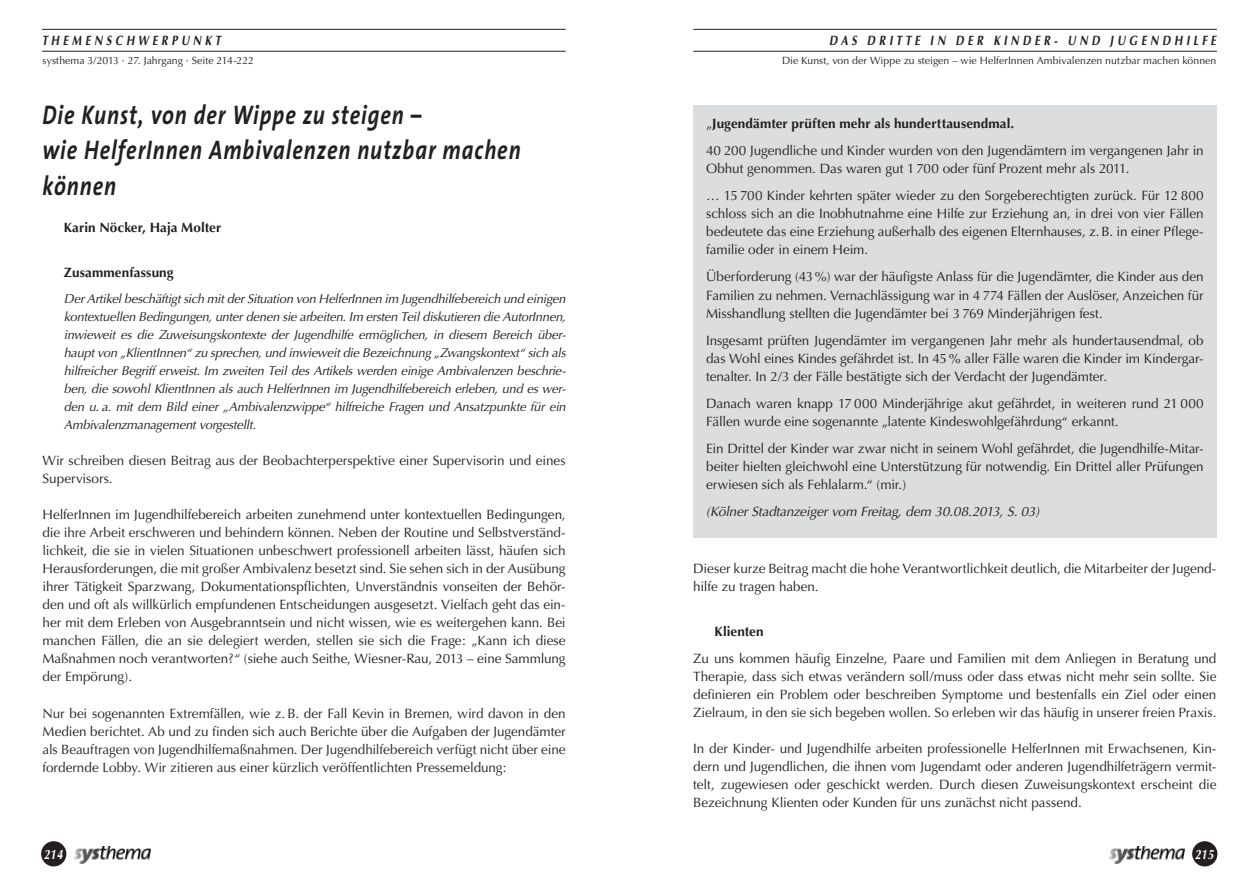
<style>
.page{position:relative;width:1259px;height:893px;background:#fff}
.page>*{position:absolute;margin:0;border:0;box-sizing:border-box;transform-origin:0 0}
.Head{font:italic 700 27px "The Sans";letter-spacing:.045em;color:#231f20;scale:.8 1}
.Copy{font:13.5px/18px "Optima";letter-spacing:-.005em;color:#231f20;text-align:justify}
.Copy-2{font:italic 13.5px "Optima";letter-spacing:-.015em;color:#231f20}
.Copy-3{font:700 13.5px "Optima";letter-spacing:.01em;color:#231f20}
.Kopfzeile_rechts{font:italic 700 13.5px "Optima";letter-spacing:.33em;color:#231f20;scale:.8 1}
.Copy_fett_tab_Abstan{font:700 13.5px "Optima";letter-spacing:.01em;color:#231f20}
.Copy_fett_tab{font:700 13.5px "Optima";letter-spacing:.005em;color:#231f20}
.Kopfzeile_links{font:italic 700 13.5px "Optima";letter-spacing:.335em;color:#231f20;scale:.8 1}
.t1{font:italic 700 13.5px "Optima";letter-spacing:.05em;color:#fff;scale:.8 1}
.Petit{font:italic 12.75px/18px "Optima";letter-spacing:-.015em;color:#231f20;text-align:justify}
.Kopf_unten_rechts{font:10.5px "Optima";color:#231f20}
.Kopf_unten_links{font:10.5px "Optima";color:#231f20}
.s1{font-weight:400}
</style>
<div class="page">
<hr style="left:42px;top:29px;width:524px;height:1px;background:#231f20">
<hr style="left:42px;top:51px;width:524px;height:1px;background:#231f20">
<hr style="left:693px;top:29px;width:523px;height:1px;background:#231f20">
<hr style="left:693px;top:51px;width:523px;height:1px;background:#231f20">
<img style="left:74px;top:846px;width:76px;height:18px">
<div style="left:41px;top:841px;width:25px;height:25px;background:#231f20;border-radius:50%"></div>
<img style="left:1109px;top:846px;width:76px;height:18px">
<div style="left:1192px;top:841px;width:25px;height:25px;background:#231f20;border-radius:50%"></div>
<div style="left:693px;top:106px;width:523px;height:432px;background:#dcdddf"></div>
<p class="Kopfzeile_links" style="left:42px;top:32px;width:225px">THEMENSCHWERPUNKT</p>
<p class="Kopfzeile_rechts" style="left:829px;top:32px;width:485px">DAS DRITTE IN DER KINDER- UND JUGENDHILFE</p>
<p class="Kopf_unten_links" style="left:43px;top:54px;width:213px">systhema 3/2013 · 27. Jahrgang · Seite 214-222</p>
<p class="Kopf_unten_rechts" style="left:782px;top:54px;width:436px">Die Kunst, von der Wippe zu steigen – wie HelferInnen Ambivalenzen nutzbar machen können</p>
<p class="Head" style="left:43px;top:92px;width:475px">Die Kunst, von der Wippe zu steigen –</p>
<p class="Head" style="left:43px;top:128px;width:599px">wie HelferInnen Ambivalenzen nutzbar machen</p>
<p class="Head" style="left:43px;top:163px;width:94px">können</p>
<p class="Copy_fett_tab" style="left:64px;top:219px;width:159px">Karin Nöcker, Haja Molter</p>
<p class="Copy_fett_tab_Abstan" style="left:64px;top:264px;width:111px">Zusammenfassung</p>
<p class="Petit" style="left:64px;top:290px;width:503px">Der Artikel beschäftigt sich mit der Situation von HelferInnen im Jugendhilfebereich und einigen kontextuellen Bedingungen, unter denen sie arbeiten. Im ersten Teil diskutieren die AutorInnen, inwieweit es die Zuweisungskontexte der Jugendhilfe ermöglichen, in diesem Bereich über&shy;haupt von „KlientInnen“ zu sprechen, und inwieweit die Bezeichnung „Zwangskontext“ sich als hilfreicher Begriff erweist. Im zweiten Teil des Artikels werden einige Ambivalenzen beschrie&shy;ben, die sowohl KlientInnen als auch HelferInnen im Jugendhilfebereich erleben, und es wer&shy;den u. a. mit dem Bild einer „Ambivalenzwippe“ hilfreiche Fragen und Ansatzpunkte für ein Ambivalenzmanagement vorgestellt.</p>
<p class="Copy" style="left:43px;top:452px;width:524px">Wir schreiben diesen Beitrag aus der Beobachterperspektive einer Supervisorin und eines<br>Supervisors.</p>
<p class="Copy" style="left:43px;top:506px;width:525px">HelferInnen im Jugendhilfebereich arbeiten zunehmend unter kontextuellen Bedingungen, die ihre Arbeit erschweren und behindern können. Neben der Routine und Selbstverständ&shy;lichkeit, die sie in vielen Situationen unbeschwert professionell arbeiten lässt, häufen sich Herausforderungen, die mit großer Ambivalenz besetzt sind. Sie sehen sich in der Ausübung ihrer Tätigkeit Sparzwang, Dokumentationspflichten, Unverständnis vonseiten der Behör&shy;den und oft als willkürlich empfundenen Entscheidungen ausgesetzt. Vielfach geht das ein&shy;her mit dem Erleben von Ausgebranntsein und nicht wissen, wie es weitergehen kann. Bei manchen Fällen, die an sie delegiert werden, stellen sie sich die Frage: „Kann ich diese Maßnahmen noch verantworten?“ (siehe auch Seithe, Wiesner-Rau, 2013 – eine Sammlung der Empörung).</p>
<p class="Copy" style="left:43px;top:704px;width:525px">Nur bei sogenannten Extremfällen, wie z. B. der Fall Kevin in Bremen, wird davon in den Medien berichtet. Ab und zu finden sich auch Berichte über die Aufgaben der Jugendämter als Beauftragen von Jugendhilfemaßnahmen. Der Jugendhilfebereich verfügt nicht über eine fordernde Lobby. Wir zitieren aus einer kürzlich veröffentlichten Pressemeldung:</p>
<p class="Copy-3" style="left:706px;top:116px;width:310px"><span class="s1">„</span>Jugendämter prüften mehr als hunderttausendmal.</p>
<p class="Copy" style="left:706px;top:142px;width:499px">40 200 Jugendliche und Kinder wurden von den Jugendämtern im vergangenen Jahr in<br>Obhut genommen. Das waren gut 1700 oder fünf Prozent mehr als 2011.</p>
<p class="Copy" style="left:706px;top:187px;width:499px">… 15 700 Kinder kehrten später wieder zu den Sorgeberechtigten zurück. Für 12 800 schloss sich an die Inobhutnahme eine Hilfe zur Erziehung an, in drei von vier Fällen bedeutete das eine Erziehung außerhalb des eigenen Elternhauses, z.B. in einer Pflege&shy;familie oder in einem Heim.</p>
<p class="Copy" style="left:706px;top:268px;width:499px">Überforderung (43%) war der häufigste Anlass für die Jugendämter, die Kinder aus den Familien zu nehmen. Vernachlässigung war in 4 774 Fällen der Auslöser, Anzeichen für Misshandlung stellten die Jugendämter bei 3 769 Minderjährigen fest.</p>
<p class="Copy" style="left:706px;top:331px;width:499px">Insgesamt prüften Jugendämter im vergangenen Jahr mehr als hundertausendmal, ob das Wohl eines Kindes gefährdet ist. In 45% aller Fälle waren die Kinder im Kindergar&shy;tenalter. In 2/3 der Fälle bestätigte sich der Verdacht der Jugendämter.</p>
<p class="Copy" style="left:706px;top:394px;width:499px">Danach waren knapp 17 000 Minderjährige akut gefährdet, in weiteren rund 21 000<br>Fällen wurde eine sogenannte „latente Kindeswohlgefährdung“ erkannt.</p>
<p class="Copy" style="left:706px;top:439px;width:499px">Ein Drittel der Kinder war zwar nicht in seinem Wohl gefährdet, die Jugendhilfe-Mitar&shy;beiter hielten gleichwohl eine Unterstützung für notwendig. Ein Drittel aller Prüfungen erwiesen sich als Fehlalarm.“ (mir.)</p>
<p class="Copy-2" style="left:706px;top:503px;width:335px">(Kölner Stadtanzeiger vom Freitag, dem 30.08.2013, S. 03)</p>
<p class="Copy" style="left:693px;top:560px;width:523px">Dieser kurze Beitrag macht die hohe Verantwortlichkeit deutlich, die Mitarbeiter der Jugend&shy;hilfe zu tragen haben.</p>
<p class="Copy_fett_tab_Abstan" style="left:714px;top:624px;width:51px">Klienten</p>
<p class="Copy" style="left:693px;top:650px;width:524px">Zu uns kommen häufig Einzelne, Paare und Familien mit dem Anliegen in Beratung und Therapie, dass sich etwas verändern soll/muss oder dass etwas nicht mehr sein sollte. Sie definieren ein Problem oder beschreiben Symptome und bestenfalls ein Ziel oder einen Zielraum, in den sie sich begeben wollen. So erleben wir das häufig in unserer freien Praxis.</p>
<p class="Copy" style="left:693px;top:740px;width:525px">In der Kinder- und Jugendhilfe arbeiten professionelle HelferInnen mit Erwachsenen, Kin&shy;dern und Jugendlichen, die ihnen vom Jugendamt oder anderen Jugendhilfeträgern vermit&shy;telt, zugewiesen oder geschickt werden. Durch diesen Zuweisungskontext erscheint die Bezeichnung Klienten oder Kunden für uns zunächst nicht passend.</p>
<p class="t1" style="left:44px;top:846px;width:25px">214</p>
<p class="t1" style="left:1194px;top:846px;width:25px">215</p>
</div>
